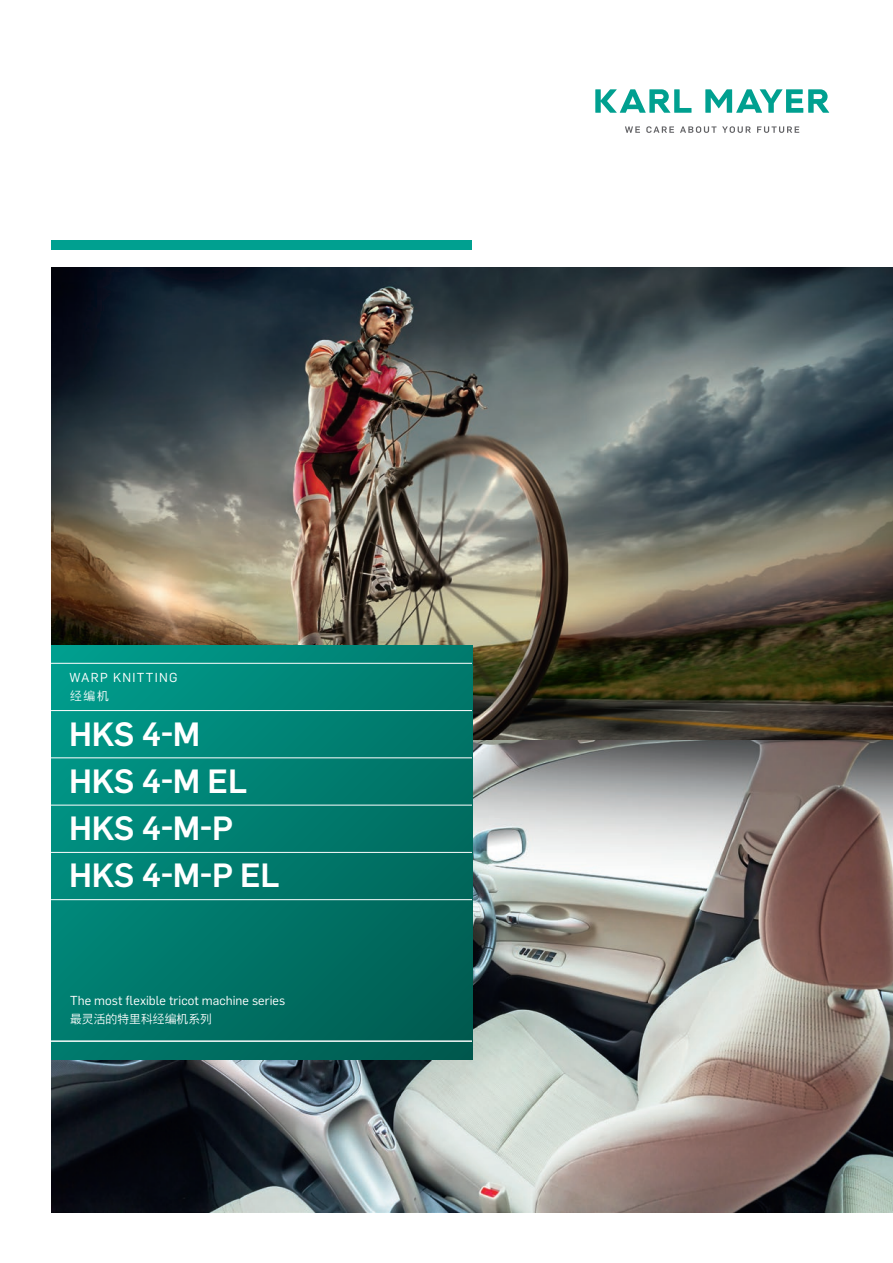
<style>
.page{position:relative;width:893px;height:1263px;background:#fff}
.page>*{position:absolute;margin:0;border:0;box-sizing:border-box;transform-origin:0 0}
.t1{font:500 33px/47.2px "Flama";letter-spacing:-.005em;color:#fff}
.t2{font:12.75px "Flama";letter-spacing:.005em;color:#fff}
.t3{font:12.75px "Flama";letter-spacing:.1em;color:#fff}
.t4{font:300 11.7px "Nimbus Sans CHS";letter-spacing:.01em;color:#fff}
</style>
<div class="page">
<img style="left:51px;top:267px;width:842px;height:945px">
<div style="left:51px;top:240px;width:421px;height:9px;background:#00a090"></div>
<svg style="left:51px;top:645px;width:421px;height:414px;background:#017b6e"></svg>
<hr style="left:51px;top:1041px;width:421px;height:1px;background:#fff">
<svg style="left:625px;top:126px;width:15px;height:7px"></svg>
<svg style="left:646px;top:126px;width:28px;height:7px"></svg>
<svg style="left:680px;top:126px;width:36px;height:7px"></svg>
<svg style="left:722px;top:126px;width:29px;height:7px"></svg>
<svg style="left:757px;top:126px;width:42px;height:7px"></svg>
<svg style="left:595px;top:89px;width:96px;height:24px"></svg>
<svg style="left:705px;top:89px;width:124px;height:24px"></svg>
<hr style="left:51px;top:710px;width:421px;height:1px;background:#fff">
<hr style="left:51px;top:757px;width:421px;height:1px;background:#fff">
<hr style="left:51px;top:805px;width:421px;height:1px;background:#fff">
<hr style="left:51px;top:852px;width:421px;height:1px;background:#fff">
<hr style="left:51px;top:899px;width:421px;height:1px;background:#fff">
<hr style="left:51px;top:663px;width:421px;height:1px;background:#fff">
<p class="t3" style="left:70px;top:668px;width:110px">WarP KNITTING</p>
<p class="t4" style="left:70px;top:689px;width:40px">经编机</p>
<h1 class="t1" style="left:69px;top:709px;width:212px">HKS 4-M<br>HKS 4-M EL<br>HKS 4-M-P<br>HKS 4-M-P EL</h1>
<p class="t2" style="left:70px;top:991px;width:217px">The most flexible tricot machine series</p>
<p class="t4" style="left:70px;top:1012px;width:143px">最灵活的特里科经编机系列</p>
</div>
